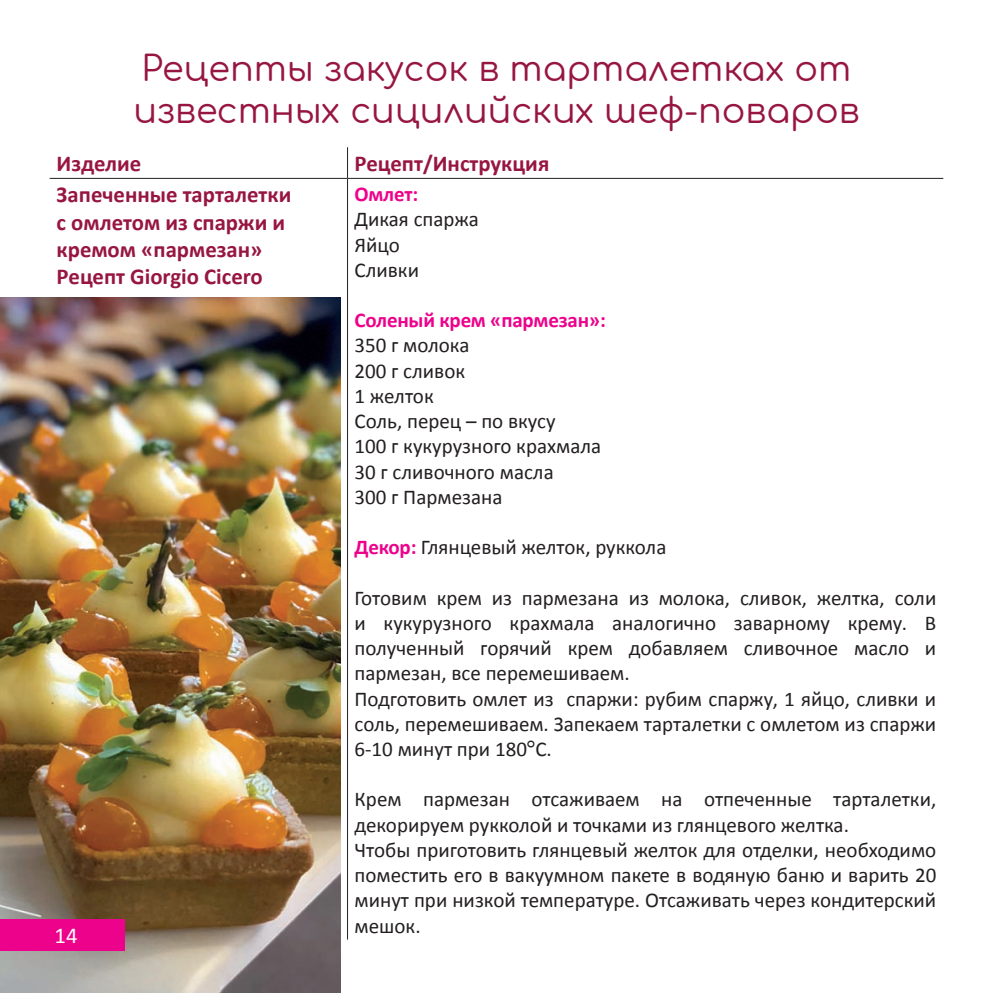
<style>
.page{position:relative;width:993px;height:993px;background:#fff}
.page>*{position:absolute;margin:0;border:0;box-sizing:border-box;transform-origin:0 0}
.t1{font:35px/42px "Comfortaa";color:#971641}
.t2{font:700 22.75px/27.3px "Calibri";color:#971641}
.t3{font:22.75px "Calibri";color:#fff}
.t4{font:21px/25.2px "Calibri";color:#231f20}
.t5{font:700 21px "Calibri";letter-spacing:-.01em;color:#ed028c}
.s1{font-weight:700;color:#ed028c}
.s2{font-family:"Century Gothic"}
</style>
<div class="page">
<hr style="left:347px;top:147px;width:1px;height:31px;background:#231f20">
<hr style="left:50px;top:178px;width:297px;height:1px;background:#231f20">
<hr style="left:347px;top:178px;width:596px;height:1px;background:#231f20">
<hr style="left:347px;top:179px;width:1px;height:760px;background:#231f20">
<img style="left:0;top:298px;width:341px;height:694px">
<div style="left:0;top:918px;width:124px;height:32px;background:#ed028c"></div>
<h1 class="t1" style="left:133px;top:42px;width:727px">Рецепты закусок в тарталетках от известных сицилийских шеф-поваров</h1>
<p class="t2" style="left:57px;top:150px;width:86px">Изделие</p>
<p class="t2" style="left:354px;top:150px;width:196px">Рецепт/Инструкция</p>
<p class="t2" style="left:57px;top:181px;width:236px">Запеченные тарталетки с омлетом из спаржи и кремом «пармезан»<br>Рецепт Giorgio Cicero</p>
<p class="t5" style="left:354px;top:181px;width:65px">Омлет:</p>
<p class="t4" style="left:354px;top:207px;width:126px">Дикая спаржа<br>Яйцо<br>Сливки</p>
<p class="t5" style="left:354px;top:307px;width:253px">Соленый крем «пармезан»:</p>
<p class="t4" style="left:354px;top:333px;width:248px">350 г молока<br>200 г сливок<br>1 желток<br>Соль, перец – по вкусу<br>100 г кукурузного крахмала<br>30 г сливочного масла<br>300 г Пармезана</p>
<p class="t4" style="left:354px;top:534px;width:313px"><span class="s1">Декор:</span> Глянцевый желток, руккола</p>
<p class="t4" style="left:354px;top:585px;width:583px">Готовим крем из пармезана из молока, сливок, желтка, соли и кукурузного крахмала аналогично заварному крему. В полученный горячий крем добавляем сливочное масло и пармезан, все перемешиваем.<br>Подготовить омлет из спаржи: рубим спаржу, 1 яйцо, сливки и соль, перемешиваем. Запекаем тарталетки с омлетом из спаржи 6-10 минут при 180<span class="s2">°</span>С.</p>
<p class="t4" style="left:354px;top:786px;width:583px">Крем пармезан отсаживаем на отпеченные тарталетки, декорируем рукколой и точками из глянцевого желтка.<br>Чтобы приготовить глянцевый желток для отделки, необходимо поместить его в вакуумном пакете в водяную баню и варить 20 минут при низкой температуре. Отсаживать через кондитерский мешок.</p>
<p class="t3" style="left:55px;top:921px;width:25px">14</p>
</div>
